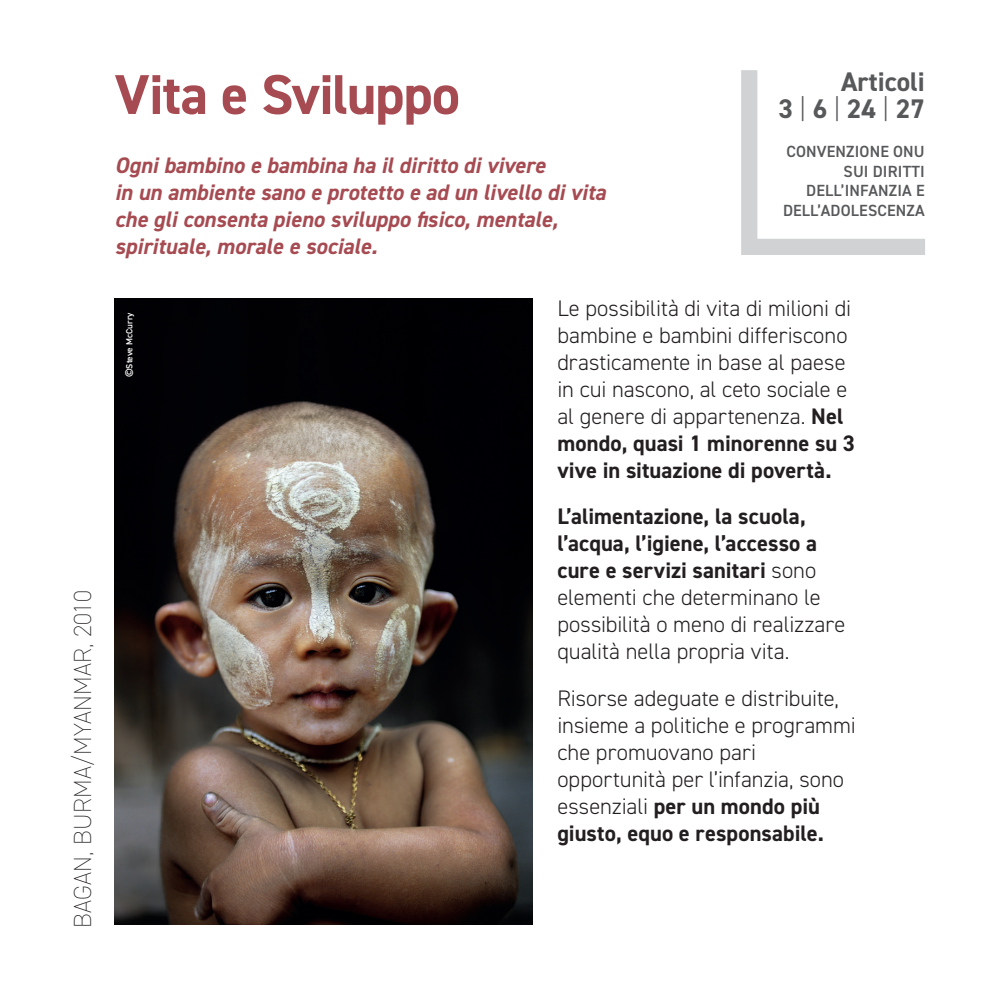
<style>
.page{position:relative;width:995px;height:995px;background:#fff}
.page>*{position:absolute;margin:0;border:0;box-sizing:border-box;transform-origin:0 0}
.t1{font:700 56.25px "DIN2014";letter-spacing:-.015em;color:#a64b52}
.t2{font:700 27px/27px "DIN2014";color:#57585a;text-align:right}
.t3{font:200 24.75px "DIN2014";letter-spacing:.01em;color:#231f20}
.t4{font:300 22.5px/27px "DIN2014";letter-spacing:-.005em;color:#231f20}
.t5{font:italic 700 22.5px/27px "DIN2014";color:#a64b52}
.t6{font:600 16.2px/19.3px "DIN2014";letter-spacing:.01em;color:#57585a;text-align:right}
.t7{font:600 9px "DIN2014";color:#fff}
.s1{font-weight:300}
.s2{font-weight:700}
</style>
<div class="page">
<svg style="left:741px;top:70px;width:184px;height:185px"></svg>
<img style="left:115px;top:299px;width:417px;height:626px">
<p class="t3" style="left:68px;top:928px;width:340px;rotate:-90deg">BAGAN, BURMA/MYANMAR, 2010</p>
<h1 class="t1" style="left:115px;top:57px;width:347px">Vita e Sviluppo</h1>
<p class="t5" style="left:115px;top:151px;width:492px">Ogni bambino e bambina ha il diritto di vivere<br>in un ambiente sano e protetto e ad un livello di vita che gli consenta pieno sviluppo fisico, mentale, spirituale, morale e sociale.</p>
<p class="t2" style="left:778px;top:68px;width:148px">Articoli<br>3 <span class="s1">|</span> 6 <span class="s1">|</span> 24 <span class="s1">|</span> 27</p>
<p class="t6" style="left:783px;top:142px;width:143px">CONVENZIONE ONU<br>SUI DIRITTI<br>DELL’INFANZIA E<br>DELL’ADOLESCENZA</p>
<p class="t7" style="left:124px;top:377px;width:66px;rotate:-90deg">©Steve McCurry</p>
<p class="t4" style="left:557px;top:295px;width:299px">Le possibilità di vita di milioni di bambine e bambini differiscono drasticamente in base al paese in cui nascono, al ceto sociale e al genere di appartenenza. <span class="s2">Nel mondo, quasi 1 minorenne su 3 vive in situazione di povertà.</span></p>
<p class="t4" style="left:557px;top:503px;width:290px"><span class="s2">L’alimentazione, la scuola, l’acqua, l’igiene, l’accesso a cure e servizi sanitari</span> sono elementi che determinano le possibilità o meno di realizzare qualità nella propria vita.</p>
<p class="t4" style="left:557px;top:684px;width:300px">Risorse adeguate e distribuite, insieme a politiche e programmi che promuovano pari opportunità per l’infanzia, sono essenziali <span class="s2">per un mondo più giusto, equo e responsabile.</span></p>
</div>
